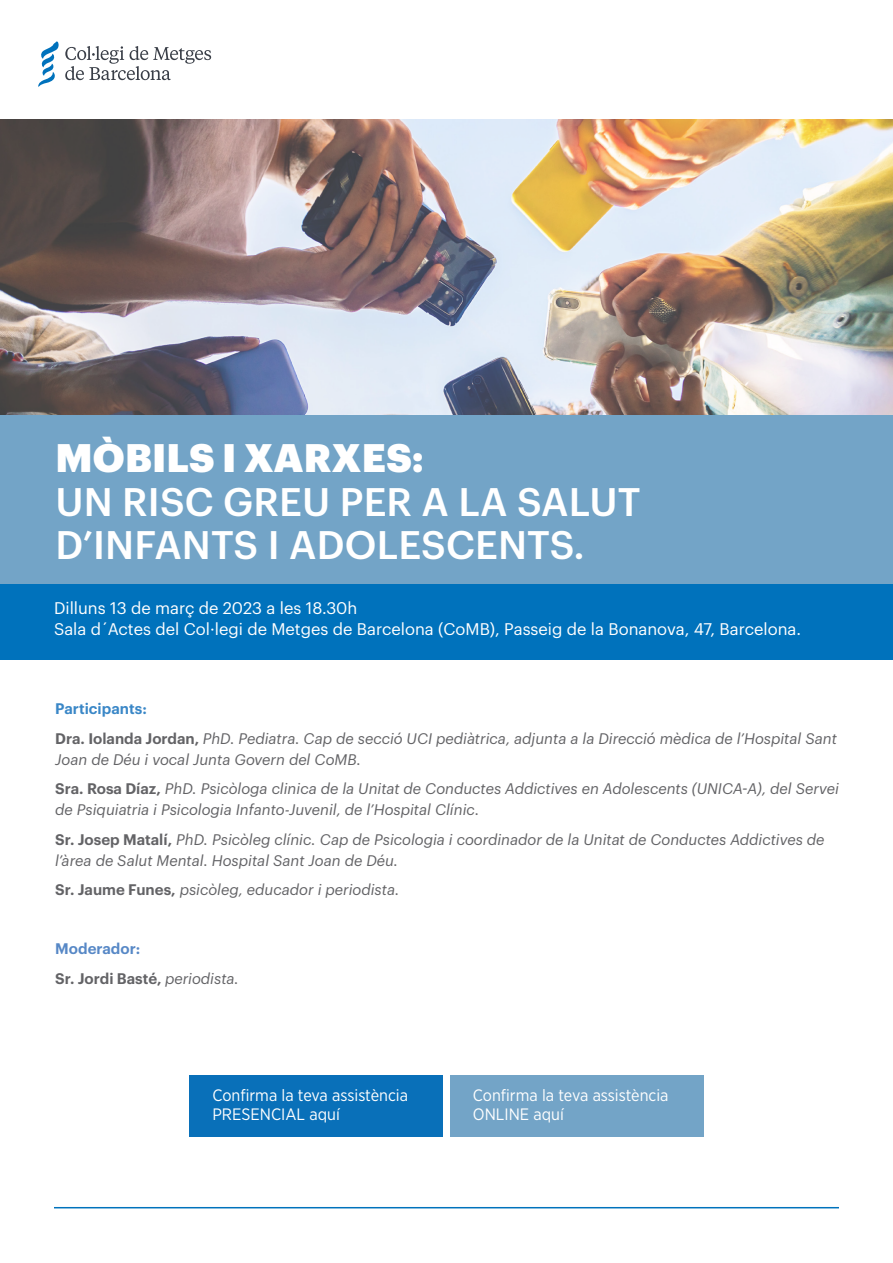
<style>
.page{position:relative;width:893px;height:1263px;background:#fff}
.page>*{position:absolute;margin:0;border:0;box-sizing:border-box;transform-origin:0 0}
.t1{font:500 39px "Graphik";letter-spacing:.005em;color:#fff}
.t2{font:900 39px "Graphik";letter-spacing:.005em;color:#fff}
.t3{font:16.5px/21px "Graphik";color:#fff}
.t4{font:16.5px "Gotham Narrow";color:#fff}
.t5{font:italic 15px/21px "Graphik";color:#636366}
.t6{font:600 15px "Graphik";color:#636366}
.t7{font:600 15px "Graphik";color:#3a87c7}
.t8{font:600 15px "Graphik";color:#5788c6}
.s1{font-weight:600;font-style:normal}
.s2{font-weight:400;font-style:italic}
</style>
<div class="page">
<img style="left:0;top:119px;width:893px;height:296px">
<div style="left:0;top:580px;width:893px;height:80px;background:#0072bc"></div>
<hr style="left:54px;top:1207px;width:785px;height:1px;background:#0072bc">
<svg style="left:65px;top:46px;width:146px;height:34px"></svg>
<svg style="left:38px;top:41px;width:21px;height:46px"></svg>
<div style="left:190px;top:1076px;width:253px;height:61px;background:#0970b9"></div>
<div style="left:450px;top:1076px;width:253px;height:61px;background:#73a4c7"></div>
<div style="left:0;top:415px;width:893px;height:169px;background:#73a4c7"></div>
<p class="t2" style="left:55px;top:428px;width:370px">MÒBILS I XARXES:</p>
<p class="t1" style="left:55px;top:472px;width:587px">UN RISC GREU PER A LA SALUT</p>
<p class="t1" style="left:55px;top:515px;width:531px">D’INFANTS I ADOLESCENTS.</p>
<p class="t3" style="left:54px;top:596px;width:749px">Dilluns 13 de març de 2023 a les 18.30h<br>Sala d´Actes del Col·legi de Metges de Barcelona (CoMB), Passeig de la Bonanova, 47, Barcelona.</p>
<p class="t7" style="left:55px;top:697px;width:93px">Participants:</p>
<p class="t5" style="left:55px;top:726px;width:783px"><span class="s1">Dra. Iolanda Jordan,</span> PhD. Pediatra. Cap de secció UCI pediàtrica, adjunta a la Direcció mèdica de l’Hospital Sant<br>Joan de Déu i vocal Junta Govern del CoMB.</p>
<p class="t5" style="left:55px;top:777px;width:785px"><span class="s1">Sra. Rosa Díaz,</span> PhD. Psicòloga clinica de la Unitat de Conductes Addictives en Adolescents (UNICA-A), del Servei de Psiquiatria i Psicologia Infanto-Juvenil, de l’Hospital Clínic.</p>
<p class="t5" style="left:55px;top:827px;width:771px"><span class="s1">Sr. Josep Matalí,</span> PhD. Psicòleg clínic. Cap de Psicologia i coordinador de la Unitat de Conductes Addictives de l’àrea de Salut Mental. Hospital Sant Joan de Déu.</p>
<p class="t5" style="left:55px;top:878px;width:346px"><span class="s1">Sr. Jaume Funes,</span> psicòleg, educador i periodista.</p>
<p class="t8" style="left:55px;top:937px;width:86px">Moderador:</p>
<p class="t6" style="left:55px;top:967px;width:185px">Sr. Jordi Basté, <span class="s2">periodista.</span></p>
<p class="t4" style="left:212px;top:1085px;width:197px">Confirma la teva assistència</p>
<p class="t4" style="left:212px;top:1104px;width:129px">PRESENCIAL aquí</p>
<p class="t4" style="left:473px;top:1085px;width:197px">Confirma la teva assistència</p>
<p class="t4" style="left:473px;top:1104px;width:93px">ONLINE aquí</p>
</div>
